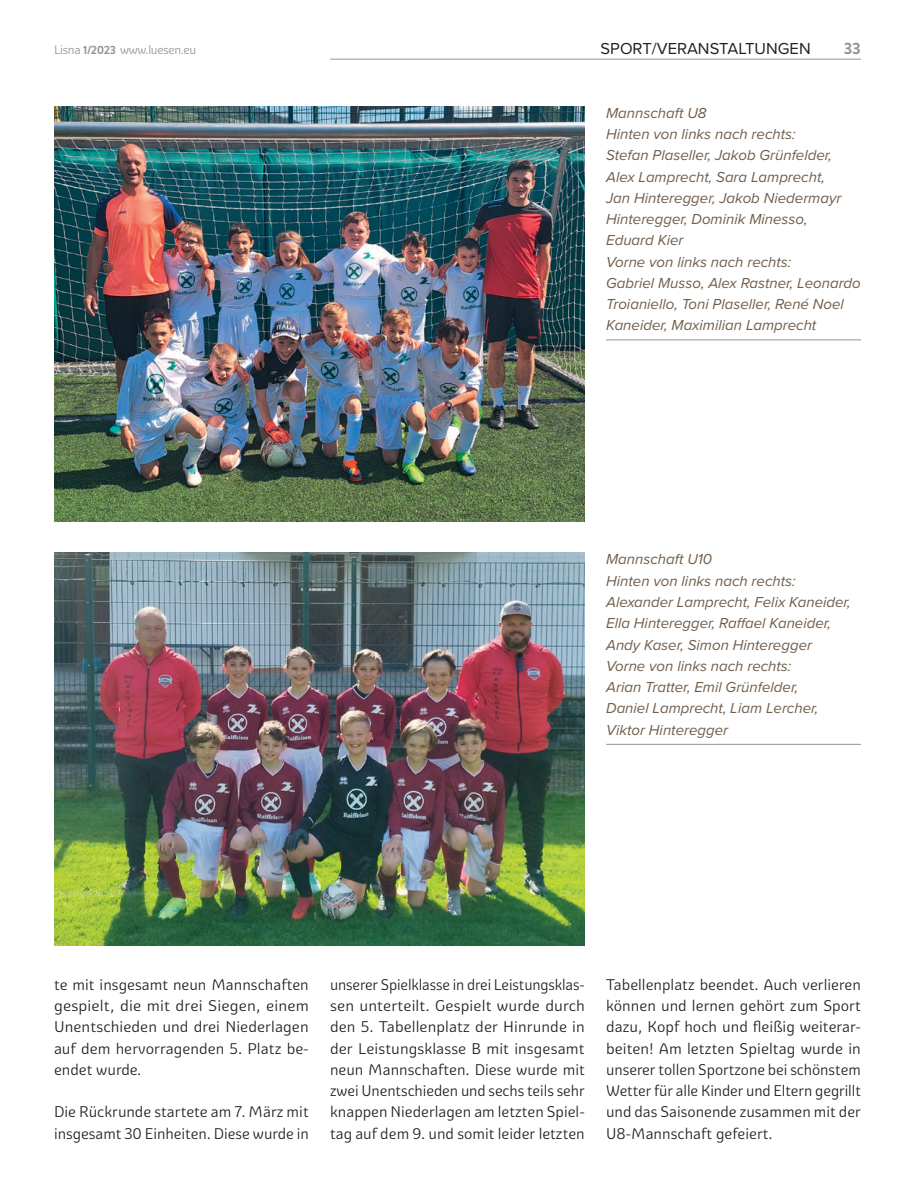
<style>
.page{position:relative;width:915px;height:1191px;background:#fff}
.page>*{position:absolute;margin:0;border:0;box-sizing:border-box;transform-origin:0 0}
.t1{font:16.5px "Proxima Nova";color:#231f20}
.t2{font:700 16.5px "Brandon Grotesque";color:#96928b}
.t3{font:italic 15px/21.3px "Proxima Nova";color:#715d4a}
.lauftext{font:15px/21.3px "Graviola";color:#231f20;text-align:justify}
.lauftext-2{font:15px/21.3px "Graviola";color:#231f20;text-align:justify;scale:.96 1}
.t4{font:12px "Graviola";letter-spacing:-.03em;color:#939598}
.s1{font-family:"Brandon Grotesque";font-weight:700}
</style>
<div class="page">
<hr style="left:330px;top:59px;width:530px;height:1px;background:#96928b">
<img style="left:54px;top:106px;width:530px;height:416px">
<img style="left:54px;top:553px;width:530px;height:392px">
<hr style="left:606px;top:339px;width:254px;height:1px;background:#96928b">
<hr style="left:606px;top:744px;width:254px;height:1px;background:#96928b">
<p class="t4" style="left:54px;top:43px;width:143px">Lisna <span class="s1">1/2023</span> www.luesen.eu</p>
<p class="t1" style="left:600px;top:36px;width:211px">SPORT/VERANSTALTUNGEN</p>
<p class="t2" style="left:843px;top:37px;width:19px">33</p>
<p class="t3" style="left:606px;top:101px;width:102px">Mannschaft U8</p>
<p class="t3" style="left:606px;top:123px;width:237px">Hinten von links nach rechts:<br>Stefan Plaseller, Jakob Grünfelder,<br>Alex Lamprecht, Sara Lamprecht,<br>Jan Hinteregger, Jakob Niedermayr<br>Hinteregger, Dominik Minesso,<br>Eduard Kier</p>
<p class="t3" style="left:606px;top:250px;width:256px">Vorne von links nach rechts:<br>Gabriel Musso, Alex Rastner, Leonardo Troianiello, Toni Plaseller, René Noel Kaneider, Maximilian Lamprecht</p>
<p class="t3" style="left:606px;top:548px;width:107px">Mannschaft U10</p>
<p class="t3" style="left:606px;top:569px;width:246px">Hinten von links nach rechts:<br>Alexander Lamprecht, Felix Kaneider, Ella Hinteregger, Raffael Kaneider, Andy Kaser, Simon Hinteregger</p>
<p class="t3" style="left:606px;top:654px;width:213px">Vorne von links nach rechts:<br>Arian Tratter, Emil Grünfelder,<br>Daniel Lamprecht, Liam Lercher,<br>Viktor Hinteregger</p>
<p class="lauftext" style="left:54px;top:974px;width:256px">te mit insgesamt neun Mannschaften gespielt, die mit drei Siegen, einem Unentschieden und drei Niederlagen auf dem hervorragenden 5. Platz be&shy;endet wurde.</p>
<p class="lauftext" style="left:54px;top:1101px;width:256px">Die Rückrunde startete am 7. März mit insgesamt 30 Einheiten. Diese wurde in</p>
<p class="lauftext-2" style="left:330px;top:974px;width:267px">unserer Spielklasse in drei Leistungsklas&shy;sen unterteilt. Gespielt wurde durch den 5. Tabellenplatz der Hinrunde in der Leistungsklasse B mit insgesamt neun Mannschaften. Diese wurde mit zwei Unentschieden und sechs teils sehr knappen Niederlagen am letzten Spiel&shy;tag auf dem 9. und somit leider letzten</p>
<p class="lauftext" style="left:606px;top:974px;width:256px">Tabellenplatz beendet. Auch verlieren können und lernen gehört zum Sport dazu, Kopf hoch und fleißig weiterar&shy;beiten! Am letzten Spieltag wurde in unserer tollen Sportzone bei schönstem Wetter für alle Kinder und Eltern gegrillt und das Saisonende zusammen mit der U8-Mannschaft gefeiert.</p>
</div>
